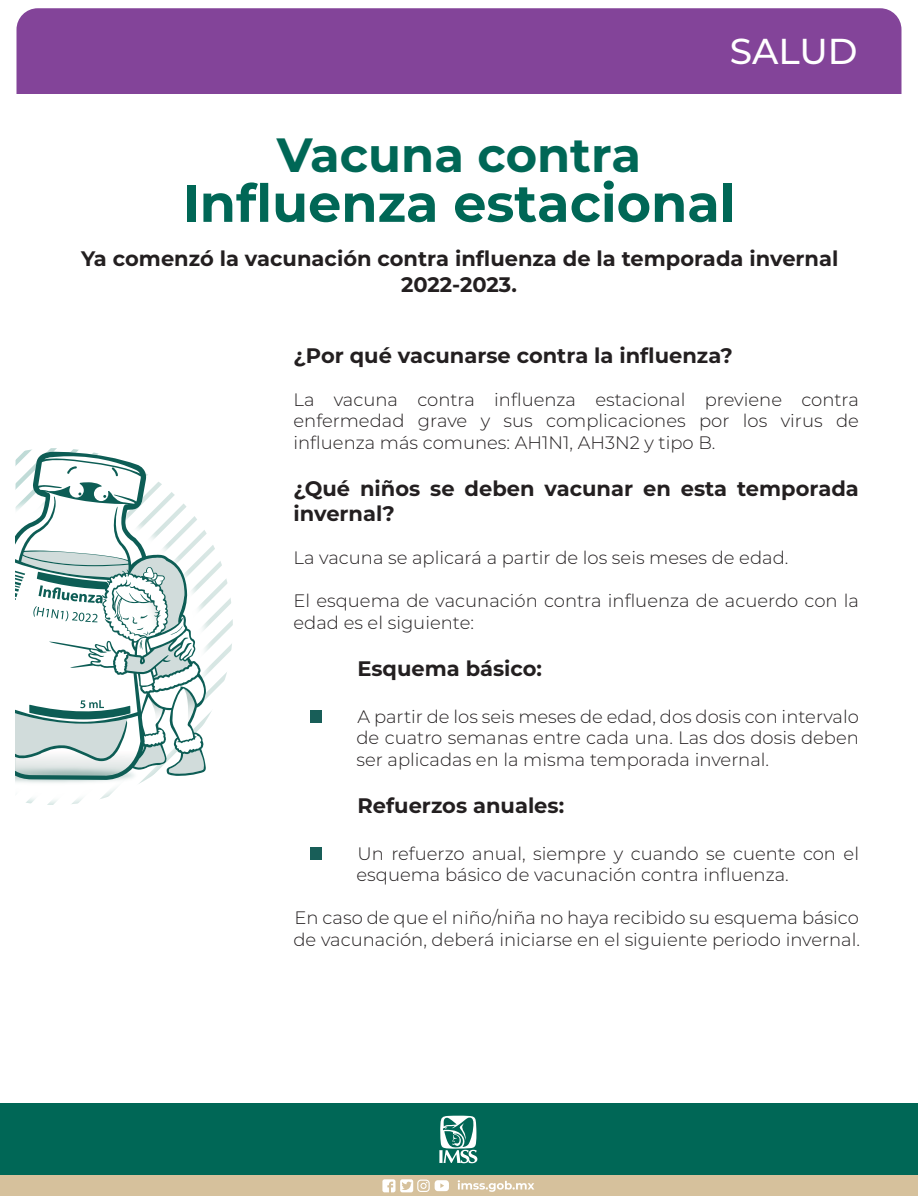
<style>
.page{position:relative;width:918px;height:1196px;background:#fff}
.page>*{position:absolute;margin:0;border:0;box-sizing:border-box;transform-origin:0 0}
.t1{font:700 52.5px "Montserrat";color:#006756}
.t2{font:700 48px "Montserrat";color:#006756}
.t3{font:500 36px "Montserrat";color:#fff}
.t4{font:700 21px/25.2px "Montserrat";color:#231f20}
.t5{font:300 18px/21.6px "Montserrat";color:#231f20}
</style>
<div class="page">
<div style="left:17px;top:8px;width:885px;height:86px;background:#834499"></div>
<div style="left:0;top:1137px;width:918px;height:59px;background:#d6c19c"></div>
<div style="left:0;top:1102px;width:918px;height:72px;background:#006756"></div>
<svg style="left:439px;top:1115px;width:38px;height:48px"></svg>
<svg style="left:458px;top:1180px;width:76px;height:11px"></svg>
<svg style="left:382px;top:1179px;width:67px;height:13px"></svg>
<div style="left:310px;top:710px;width:12px;height:12px;background:#185e58"></div>
<div style="left:310px;top:847px;width:12px;height:12px;background:#185e58"></div>
<svg style="left:15px;top:448px;width:218px;height:357px"></svg>
<h3 class="t3" style="left:730px;top:26px;width:129px">SALUD</h3>
<h2 class="t2" style="left:277px;top:121px;width:366px">Vacuna contra</h2>
<h1 class="t1" style="left:182px;top:165px;width:555px">Influenza estacional</h1>
<p class="t4" style="left:81px;top:245px;width:759px;text-align:center">Ya comenzó la vacunación contra influenza de la temporada invernal<br>2022-2023.</p>
<p class="t4" style="left:294px;top:341px;width:441px">¿Por qué vacunarse contra la influenza?</p>
<p class="t5" style="left:294px;top:388px;width:567px;text-align:justify">La vacuna contra influenza estacional previene contra enfermedad grave y sus complicaciones por los virus de influenza más comunes: AH1N1, AH3N2 y tipo B.</p>
<p class="t4" style="left:294px;top:475px;width:567px">¿Qué niños se deben vacunar en esta temporada invernal?</p>
<p class="t5" style="left:294px;top:546px;width:496px">La vacuna se aplicará a partir de los seis meses de edad.</p>
<p class="t5" style="left:294px;top:589px;width:567px">El esquema de vacunación contra influenza de acuerdo con la edad es el siguiente:</p>
<p class="t4" style="left:358px;top:655px;width:186px">Esquema básico:</p>
<p class="t5" style="left:357px;top:705px;width:504px;text-align:justify">A partir de los seis meses de edad, dos dosis con intervalo de cuatro semanas entre cada una. Las dos dosis deben ser aplicadas en la misma temporada invernal.</p>
<p class="t4" style="left:358px;top:791px;width:208px">Refuerzos anuales:</p>
<p class="t5" style="left:357px;top:841px;width:504px">Un refuerzo anual, siempre y cuando se cuente con el esquema básico de vacunación contra influenza.</p>
<p class="t5" style="left:294px;top:906px;width:568px">En caso de que el niño/niña no haya recibido su esquema básico de vacunación, deberá iniciarse en el siguiente periodo invernal.</p>
</div>
